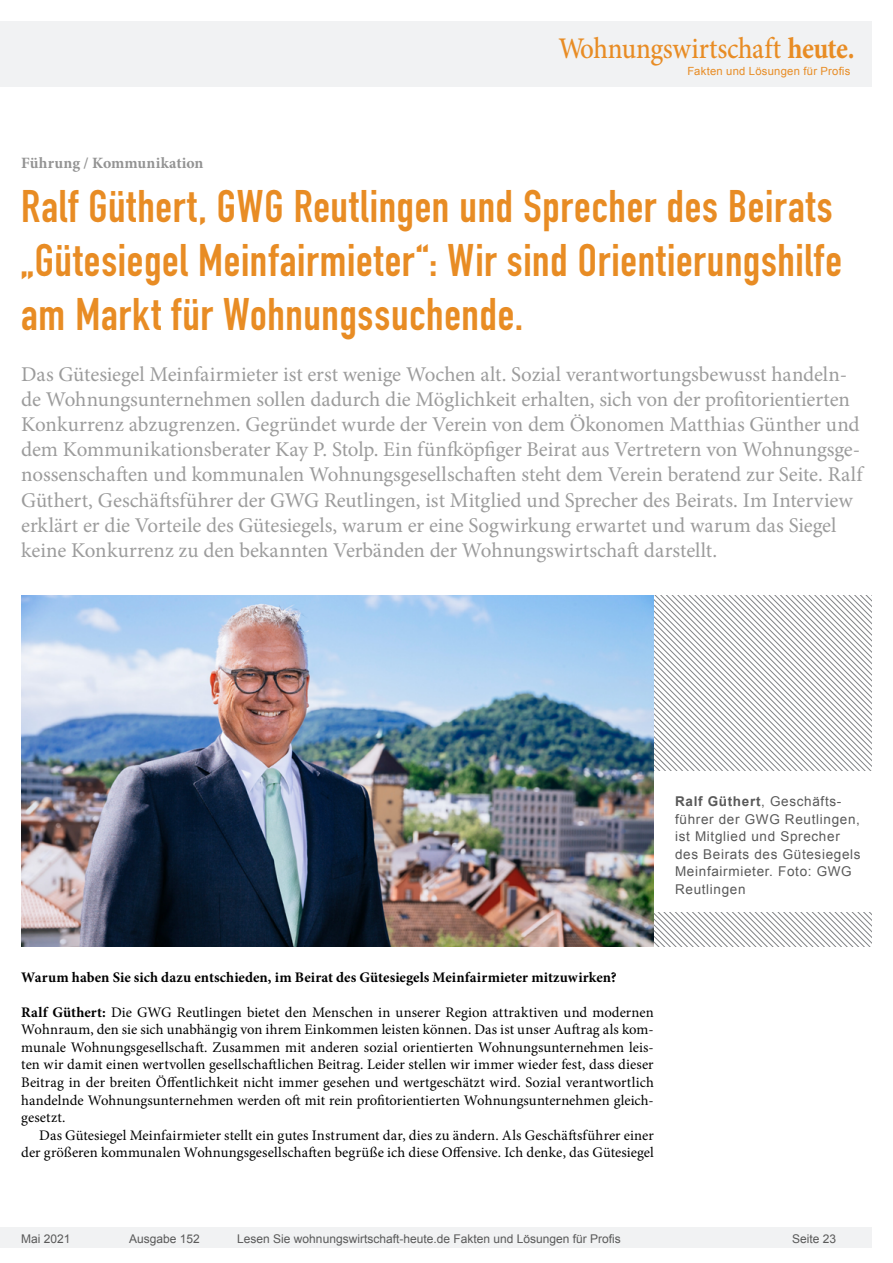
<style>
.page{position:relative;width:893px;height:1263px;background:#fff}
.page>*{position:absolute;margin:0;border:0;box-sizing:border-box;transform-origin:0 0}
.Überschrift_Groß{font:45px/54px "DIN Engschrift";letter-spacing:.015em;color:#e88c24}
.t1{font:500 30px "Minion Pro";letter-spacing:-.01em;color:#e88c24;scale:.9 1}
.Anlesetext{font:21px/25.2px "Minion Pro";letter-spacing:-.005em;color:#9c9c9c}
.Kategorie{font:700 15.75px "Minion Pro";letter-spacing:.01em;color:#939393}
.Fließtext_erste_Zeil{font:14.7px/17.5px "Minion Pro";color:#000;text-align:justify}
.Fliesstext{font:14.7px/17.5px "Minion Pro";letter-spacing:.005em;color:#000;text-align:right}
.AUTOR{font:700 14.7px "Minion Pro";letter-spacing:.005em;color:#000}
.Bildunterschrift{font:13.5px/17.5px "Arial";letter-spacing:.05em;color:#595959}
.t2{font:12px "Arial";color:#595959}
.t3{font:11.25px "Arial";letter-spacing:.025em;color:#e88c24}
.s1{font-weight:700}
</style>
<div class="page">
<div style="left:0;top:1227px;width:872px;height:20px;background:#f1f2f3"></div>
<div style="left:0;top:21px;width:872px;height:66px;background:#f1f2f3"></div>
<svg style="left:654px;top:595px;width:218px;height:352px"></svg>
<svg style="left:654px;top:684px;width:218px;height:262px"></svg>
<div style="left:654px;top:771px;width:237px;height:141px;background:#fff"></div>
<img style="left:21px;top:595px;width:632px;height:351px">
<h2 class="t1" style="left:558px;top:28px;width:331px">Wohnungswirtschaft <span class="s1">heute.</span></h2>
<p class="t3" style="left:687px;top:63px;width:165px">Fakten und Lösungen für Profis</p>
<p class="Kategorie" style="left:21px;top:152px;width:184px">Führung / Kommunikation</p>
<p class="Überschrift_Groß" style="left:21px;top:180px;width:822px">Ralf Güthert, GWG Reutlingen und Sprecher des Beirats „Gütesiegel Meinfairmieter“: Wir sind Orientierungshilfe am Markt für Wohnungssuchende.</p>
<p class="Anlesetext" style="left:21px;top:361px;width:843px">Das Gütesiegel Meinfairmieter ist erst wenige Wochen alt. Sozial verantwortungsbewusst handeln&shy;de Wohnungsunternehmen sollen dadurch die Möglichkeit erhalten, sich von der profitorientierten Konkurrenz abzugrenzen. Gegründet wurde der Verein von dem Ökonomen Matthias Günther und dem Kommunikationsberater Kay P. Stolp. Ein fünfköpfiger Beirat aus Vertretern von Wohnungsge&shy;nossenschaften und kommunalen Wohnungsgesellschaften steht dem Verein beratend zur Seite. Ralf Güthert, Geschäftsführer der GWG Reutlingen, ist Mitglied und Sprecher des Beirats. Im Interview erklärt er die Vorteile des Gütesiegels, warum er eine Sogwirkung erwartet und warum das Siegel keine Konkurrenz zu den bekannten Verbänden der Wohnungswirtschaft darstellt.</p>
<p class="Bildunterschrift" style="left:675px;top:793px;width:187px"><span class="s1">Ralf Güthert</span>, Geschäfts&shy;führer der GWG Reutlingen, ist Mitglied und Sprecher des Beirats des Gütesiegels<br>Meinfairmieter. Foto: GWG<br>Reutlingen</p>
<p class="AUTOR" style="left:21px;top:967px;width:597px">Warum haben Sie sich dazu entschieden, im Beirat des Gütesiegels Meinfairmieter mitzuwirken?</p>
<p class="Fließtext_erste_Zeil" style="left:21px;top:1003px;width:634px"><span class="s1">Ralf Güthert:</span> Die GWG Reutlingen bietet den Menschen in unserer Region attraktiven und modernen Wohnraum, den sie sich unabhängig von ihrem Einkommen leisten können. Das ist unser Auftrag als kom&shy;munale Wohnungsgesellschaft. Zusammen mit anderen sozial orientierten Wohnungsunternehmen leis&shy;ten wir damit einen wertvollen gesellschaftlichen Beitrag. Leider stellen wir immer wieder fest, dass dieser Beitrag in der breiten Öffentlichkeit nicht immer gesehen und wertgeschätzt wird. Sozial verantwortlich handelnde Wohnungsunternehmen werden oft mit rein profitorientierten Wohnungsunternehmen gleich&shy;gesetzt.</p>
<p class="Fliesstext" style="left:21px;top:1126px;width:634px">Das Gütesiegel Meinfairmieter stellt ein gutes Instrument dar, dies zu ändern. Als Geschäftsführer einer der größeren kommunalen Wohnungsgesellschaften begrüße ich diese Offensive. Ich denke, das Gütesiegel</p>
<p class="t2" style="left:21px;top:1230px;width:51px">Mai 2021</p>
<p class="t2" style="left:129px;top:1230px;width:72px">Ausgabe 152</p>
<p class="t2" style="left:237px;top:1230px;width:385px">Lesen Sie wohnungswirtschaft-heute.de Fakten und Lösungen für Profis</p>
<p class="t2" style="left:792px;top:1231px;width:46px">Seite 23</p>
</div>
